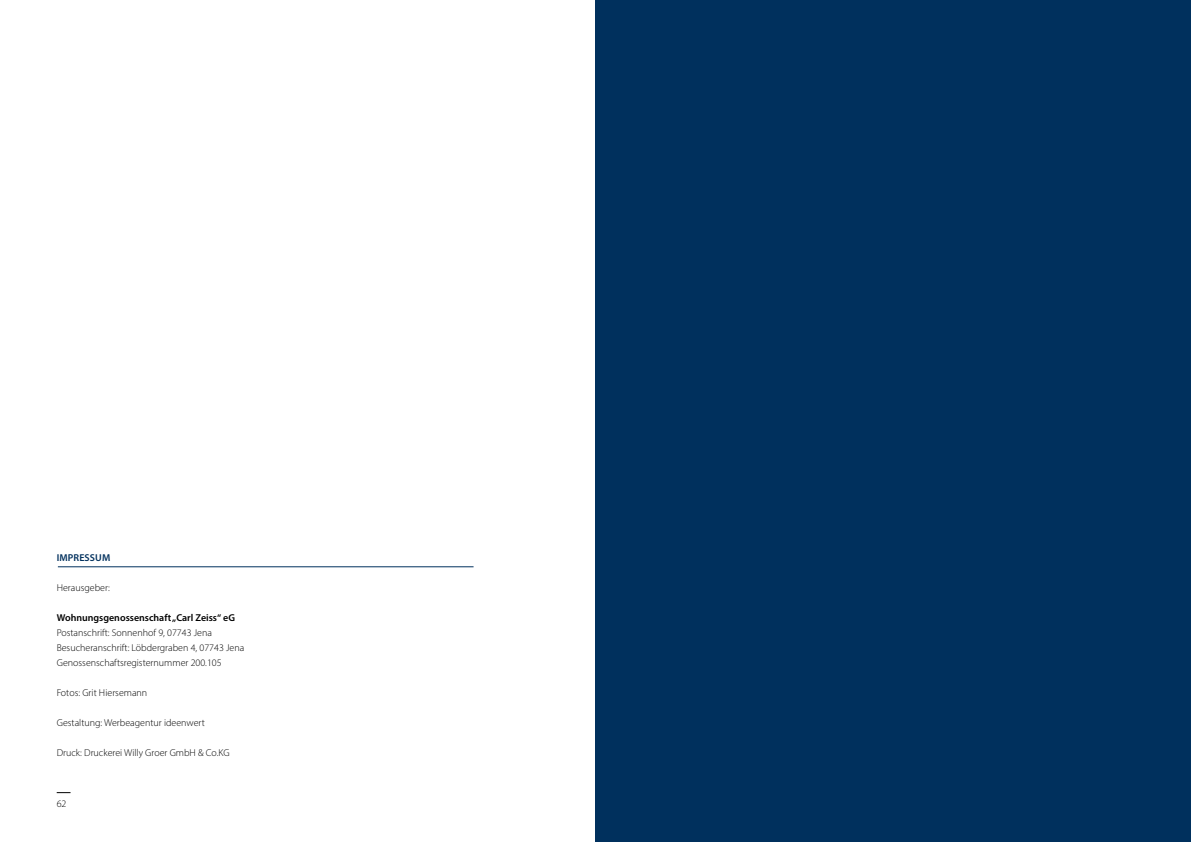
<style>
.page{position:relative;width:1191px;height:842px;background:#fff}
.page>*{position:absolute;margin:0;border:0;box-sizing:border-box;transform-origin:0 0}
.t1{font:300 10px/15px "Myriad Pro";color:#000}
.t2{font:600 10px "Myriad Pro";color:#000}
.t3{font:600 10px "Myriad Pro";letter-spacing:.01em;color:#00305d}
</style>
<div class="page">
<svg style="left:57px;top:792px;width:14px;height:1px"></svg>
<div style="left:595px;top:0;width:596px;height:842px;background:#00305d"></div>
<hr style="left:58px;top:566px;width:415px;height:1px;background:#00305d">
<p class="t3" style="left:57px;top:551px;width:55px">IMPRESSUM</p>
<p class="t1" style="left:57px;top:580px;width:55px">Herausgeber:</p>
<p class="t2" style="left:57px;top:611px;width:180px">Wohnungsgenossenschaft „Carl Zeiss“ eG</p>
<p class="t1" style="left:57px;top:625px;width:189px">Postanschrift: Sonnenhof 9, 07743 Jena<br>Besucheranschrift: Löbdergraben 4, 07743 Jena<br>Genossenschaftsregisternummer 200.105</p>
<p class="t1" style="left:57px;top:685px;width:92px">Fotos: Grit Hiersemann</p>
<p class="t1" style="left:57px;top:715px;width:150px">Gestaltung: Werbeagentur ideenwert</p>
<p class="t1" style="left:57px;top:745px;width:174px">Druck: Druckerei Willy Groer GmbH &amp; Co.KG</p>
<p class="t1" style="left:57px;top:796px;width:11px">62</p>
</div>
